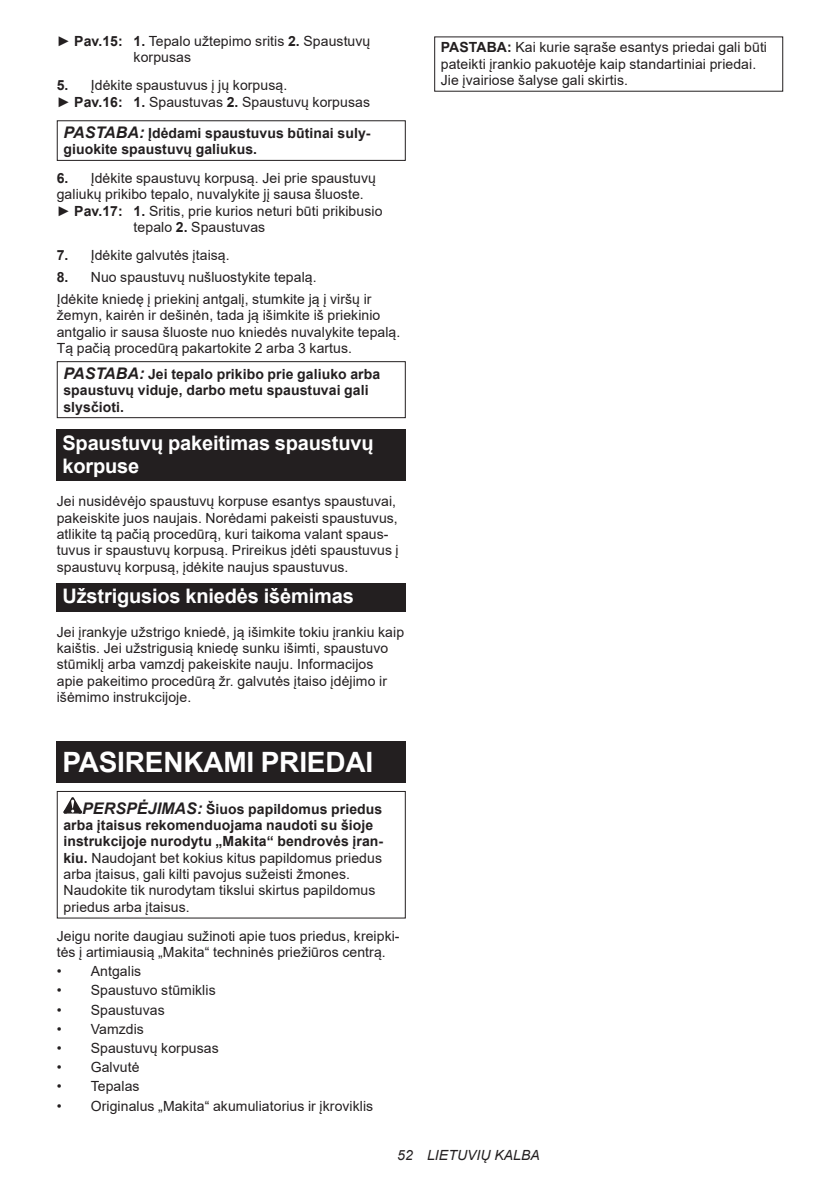
<style>
.page{position:relative;width:840px;height:1191px;background:#fff}
.page>*{position:absolute;margin:0;border:0;box-sizing:border-box;transform-origin:0 0}
.t1{font:700 28px "Arial";letter-spacing:-.01em;color:#fff}
.t2{font:700 20px/23.4px "Arial";letter-spacing:-.01em;color:#fff}
.t3{font:14px/16.4px "Arial";letter-spacing:.005em;color:#231f20}
.t4{font:700 14px/16.4px "Arial";letter-spacing:.005em;color:#231f20}
.t5{font:italic 14px "Arial";letter-spacing:.005em;color:#231f20}
.s1{font-weight:700}
.s2{font-style:italic;font-size:16px}
.s3{font-weight:700;font-style:italic;font-size:16px}
</style>
<div class="page">
<div style="left:57px;top:120px;width:348px;height:41px;border:1px solid #231f20"></div>
<div style="left:57px;top:361px;width:348px;height:57px;border:1px solid #231f20"></div>
<div style="left:57px;top:429px;width:348px;height:52px;background:#231f20"></div>
<div style="left:57px;top:583px;width:348px;height:28px;background:#231f20"></div>
<div style="left:57px;top:742px;width:348px;height:41px;background:#231f20"></div>
<svg style="left:63px;top:797px;width:19px;height:16px"></svg>
<div style="left:57px;top:791px;width:348px;height:127px;border:1px solid #231f20"></div>
<p class="t3" style="left:134px;top:33px;width:238px;text-indent:-77px">► <span class="s1">Pav.15: 1.</span> Tepalo užtepimo sritis <span class="s1">2.</span> Spaustuvų korpusas</p>
<p class="t3" style="left:57px;top:77px;width:314px"><span class="s1">5.</span> Įdėkite spaustuvus į jų korpusą.<br>► <span class="s1">Pav.16: 1.</span> Spaustuvas <span class="s1">2.</span> Spaustuvų korpusas</p>
<p class="t4" style="left:63px;top:125px;width:308px"><span class="s2">PASTABA:</span> Įdėdami spaustuvus būtinai suly&shy;giuokite spaustuvų galiukus.</p>
<p class="t3" style="left:57px;top:170px;width:320px"><span class="s1">6.</span> Įdėkite spaustuvų korpusą. Jei prie spaustuvų</p>
<p class="t3" style="left:57px;top:186px;width:308px">galiukų prikibo tepalo, nuvalykite jį sausa šluoste.</p>
<p class="t3" style="left:57px;top:202px;width:327px">► <span class="s1">Pav.17: 1.</span> Sritis, prie kurios neturi būti prikibusio</p>
<p class="t3" style="left:133px;top:219px;width:133px">tepalo <span class="s1">2.</span> Spaustuvas</p>
<p class="t3" style="left:57px;top:247px;width:174px"><span class="s1">7.</span> Įdėkite galvutės įtaisą.</p>
<p class="t3" style="left:57px;top:266px;width:316px;line-height:22px"><span class="s1">8.</span> Nuo spaustuvų nušluostykite tepalą.<br>Įdėkite kniedę į priekinį antgalį, stumkite ją į viršų ir</p>
<p class="t3" style="left:57px;top:307px;width:345px">žemyn, kairėn ir dešinėn, tada ją išimkite iš priekinio antgalio ir sausa šluoste nuo kniedės nuvalykite tepalą.<br>Tą pačią procedūrą pakartokite 2 arba 3 kartus.</p>
<p class="t4" style="left:63px;top:366px;width:318px"><span class="s2">PASTABA:</span> Jei tepalo prikibo prie galiuko arba spaustuvų viduje, darbo metu spaustuvai gali slysčioti.</p>
<h2 class="t2" style="left:62px;top:431px;width:312px">Spaustuvų pakeitimas spaustuvų korpuse</h2>
<p class="t3" style="left:57px;top:493px;width:343px">Jei nusidėvėjo spaustuvų korpuse esantys spaustuvai, pakeiskite juos naujais. Norėdami pakeisti spaustuvus, atlikite tą pačią procedūrą, kuri taikoma valant spaus&shy;tuvus ir spaustuvų korpusą. Prireikus įdėti spaustuvus į spaustuvų korpusą, įdėkite naujus spaustuvus.</p>
<h2 class="t2" style="left:62px;top:584px;width:293px">Užstrigusios kniedės išėmimas</h2>
<p class="t3" style="left:57px;top:623px;width:349px">Jei įrankyje užstrigo kniedė, ją išimkite tokiu įrankiu kaip kaištis. Jei užstrigusią kniedę sunku išimti, spaustuvo stūmiklį arba vamzdį pakeiskite nauju. Informacijos<br>apie pakeitimo procedūrą žr. galvutės įtaiso įdėjimo ir išėmimo instrukcijoje.</p>
<h1 class="t1" style="left:62px;top:742px;width:312px">PASIRENKAMI PRIEDAI</h1>
<p class="t3" style="left:63px;top:800px;width:321px;text-indent:19px"><span class="s3">PERSPĖJIMAS:</span> <span class="s1">Šiuos papildomus priedus arba įtaisus rekomenduojama naudoti su šioje instrukcijoje nurodytu „Makita“ bendrovės įran&shy;kiu.</span> Naudojant bet kokius kitus papildomus priedus arba įtaisus, gali kilti pavojus sužeisti žmones.<br>Naudokite tik nurodytam tikslui skirtus papildomus priedus arba įtaisus.</p>
<p class="t3" style="left:57px;top:927px;width:344px">Jeigu norite daugiau sužinoti apie tuos priedus, kreipki&shy;tės į artimiausią „Makita“ techninės priežiūros centrą.</p>
<p class="t3" style="left:57px;top:963px;width:86px">• Antgalis</p>
<p class="t3" style="left:57px;top:982px;width:160px">• Spaustuvo stūmiklis</p>
<p class="t3" style="left:57px;top:1001px;width:109px">• Spaustuvas</p>
<p class="t3" style="left:57px;top:1020px;width:89px">• Vamzdis</p>
<p class="t3" style="left:57px;top:1039px;width:163px">• Spaustuvų korpusas</p>
<p class="t3" style="left:57px;top:1059px;width:84px">• Galvutė</p>
<p class="t3" style="left:57px;top:1078px;width:84px">• Tepalas</p>
<p class="t3" style="left:57px;top:1097px;width:318px">• Originalus „Makita“ akumuliatorius ir įkroviklis</p>
<p class="t3" style="left:440px;top:39px;width:327px"><span class="s1">PASTABA:</span> Kai kurie sąraše esantys priedai gali būti pateikti įrankio pakuotėje kaip standartiniai priedai.<br>Jie įvairiose šalyse gali skirtis.</p>
<p class="t5" style="left:397px;top:1146px;width:144px">52 LIETUVIŲ KALBA</p>
</div>
